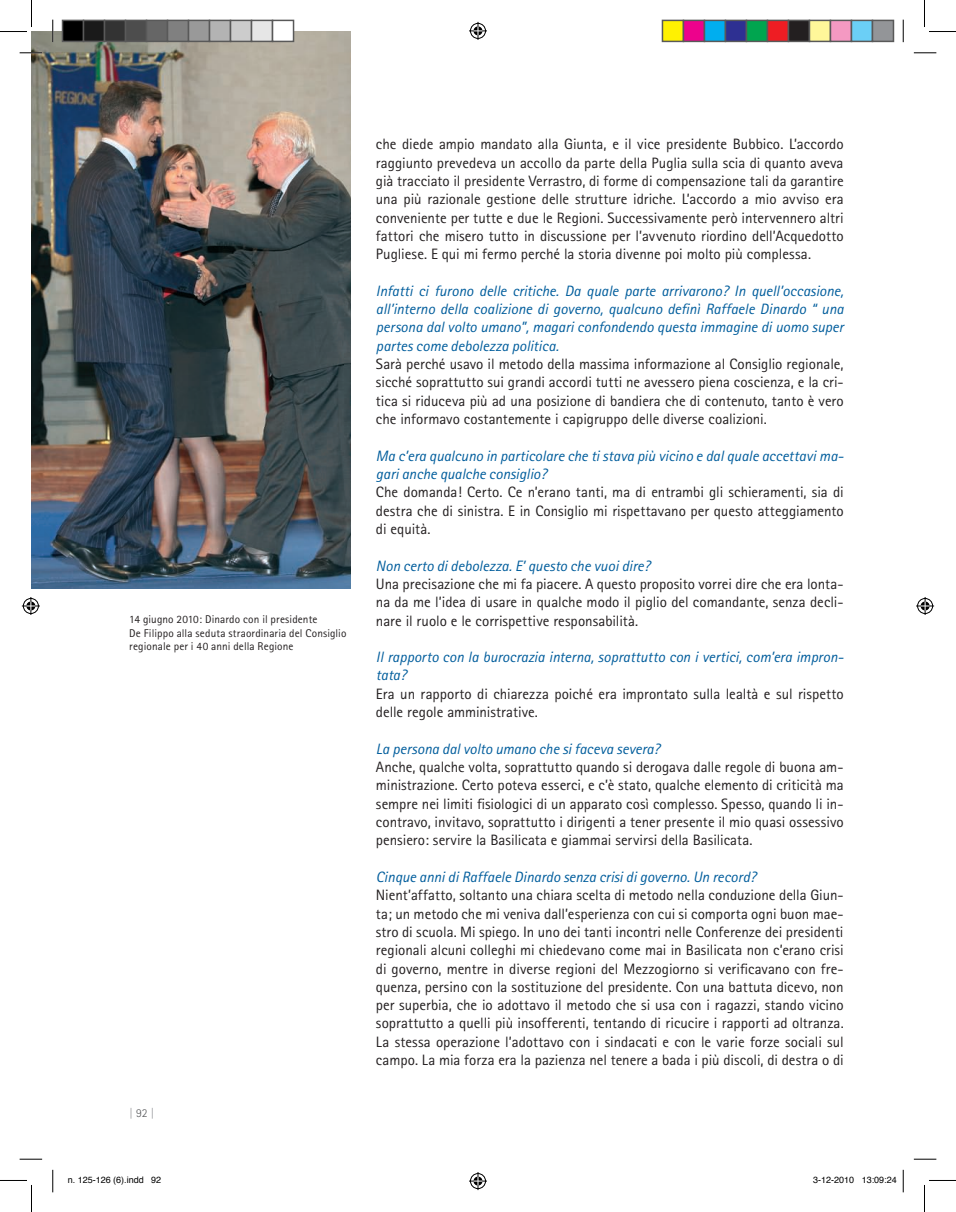
<style>
.page{position:relative;width:956px;height:1212px;background:#fff}
.page>*{position:absolute;margin:0;border:0;box-sizing:border-box;transform-origin:0 0}
.t1{font:15px/18.3px "Rotis Sans Serif";color:#231f20}
.t2{font:300 12px "Rotis Sans Serif";color:#8a8c8f}
.t3{font:11.25px/13.5px "Rotis Sans Serif";letter-spacing:.01em;color:#231f20}
.t4{font:9px "Helvetica";color:#000}
.s1{color:#57585a}
.s2{font-style:italic;color:#005d9c}
</style>
<div class="page">
<img style="left:32px;top:32px;width:318px;height:557px">
<svg style="left:20px;top:52px;width:22px;height:2px"></svg>
<svg style="left:914px;top:52px;width:22px;height:2px"></svg>
<svg style="left:20px;top:1158px;width:22px;height:1px"></svg>
<svg style="left:914px;top:1158px;width:22px;height:1px"></svg>
<svg style="left:52px;top:20px;width:2px;height:22px"></svg>
<svg style="left:52px;top:1169px;width:2px;height:22px"></svg>
<svg style="left:903px;top:20px;width:1px;height:22px"></svg>
<svg style="left:903px;top:1169px;width:1px;height:22px"></svg>
<svg style="left:0;top:0;width:32px;height:32px"></svg>
<svg style="left:0;top:1180px;width:32px;height:31px"></svg>
<svg style="left:924px;top:0;width:32px;height:32px"></svg>
<svg style="left:924px;top:1180px;width:32px;height:31px"></svg>
<svg style="left:469px;top:22px;width:18px;height:18px"></svg>
<svg style="left:469px;top:1172px;width:18px;height:17px"></svg>
<svg style="left:22px;top:597px;width:18px;height:18px"></svg>
<svg style="left:916px;top:597px;width:18px;height:18px"></svg>
<div style="left:63px;top:20px;width:21px;height:21px;background:#000"></div>
<div style="left:62px;top:20px;width:22px;height:22px;border:2px solid #595959"></div>
<div style="left:84px;top:20px;width:21px;height:21px;background:#1a1a1a"></div>
<div style="left:83px;top:20px;width:22px;height:22px;border:2px solid #595959"></div>
<div style="left:105px;top:20px;width:21px;height:21px;background:#333"></div>
<div style="left:104px;top:20px;width:22px;height:22px;border:2px solid #595959"></div>
<div style="left:126px;top:20px;width:21px;height:21px;background:#4d4d4d"></div>
<div style="left:125px;top:20px;width:22px;height:22px;border:2px solid #595959"></div>
<div style="left:147px;top:20px;width:21px;height:21px;background:#666"></div>
<div style="left:146px;top:20px;width:22px;height:22px;border:2px solid #595959"></div>
<div style="left:168px;top:20px;width:21px;height:21px;background:#808080"></div>
<div style="left:167px;top:20px;width:22px;height:22px;border:2px solid #595959"></div>
<div style="left:189px;top:20px;width:21px;height:21px;background:#999"></div>
<div style="left:188px;top:20px;width:22px;height:22px;border:2px solid #595959"></div>
<div style="left:210px;top:20px;width:21px;height:21px;background:#b3b3b3"></div>
<div style="left:209px;top:20px;width:22px;height:22px;border:2px solid #595959"></div>
<div style="left:231px;top:20px;width:21px;height:21px;background:#ccc"></div>
<div style="left:230px;top:20px;width:22px;height:22px;border:2px solid #595959"></div>
<div style="left:252px;top:20px;width:21px;height:21px;background:#e6e6e6"></div>
<div style="left:251px;top:20px;width:22px;height:22px;border:2px solid #595959"></div>
<div style="left:273px;top:20px;width:21px;height:21px;background:#fff"></div>
<div style="left:272px;top:20px;width:22px;height:22px;border:2px solid #595959"></div>
<div style="left:662px;top:20px;width:21px;height:21px;background:#fff101"></div>
<div style="left:662px;top:20px;width:22px;height:22px;border:2px solid #595959"></div>
<div style="left:683px;top:20px;width:21px;height:21px;background:#ed028c"></div>
<div style="left:683px;top:20px;width:22px;height:22px;border:2px solid #595959"></div>
<div style="left:704px;top:20px;width:21px;height:21px;background:#00aeef"></div>
<div style="left:704px;top:20px;width:22px;height:22px;border:2px solid #595959"></div>
<div style="left:725px;top:20px;width:21px;height:21px;background:#2e3092"></div>
<div style="left:725px;top:20px;width:22px;height:22px;border:2px solid #595959"></div>
<div style="left:746px;top:20px;width:21px;height:21px;background:#00a54f"></div>
<div style="left:746px;top:20px;width:22px;height:22px;border:2px solid #595959"></div>
<div style="left:767px;top:20px;width:21px;height:21px;background:#ee1d23"></div>
<div style="left:767px;top:20px;width:22px;height:22px;border:2px solid #595959"></div>
<div style="left:788px;top:20px;width:21px;height:21px;background:#231f20"></div>
<div style="left:788px;top:20px;width:22px;height:22px;border:2px solid #595959"></div>
<div style="left:809px;top:20px;width:21px;height:21px;background:#fff79a"></div>
<div style="left:809px;top:20px;width:22px;height:22px;border:2px solid #595959"></div>
<div style="left:830px;top:20px;width:21px;height:21px;background:#f499c2"></div>
<div style="left:830px;top:20px;width:22px;height:22px;border:2px solid #595959"></div>
<div style="left:851px;top:20px;width:21px;height:21px;background:#6bcff6"></div>
<div style="left:851px;top:20px;width:22px;height:22px;border:2px solid #595959"></div>
<div style="left:872px;top:20px;width:21px;height:21px;background:#939598"></div>
<div style="left:872px;top:20px;width:22px;height:22px;border:2px solid #595959"></div>
<p class="t3" style="left:129px;top:612px;width:219px">14 giugno 2010: Dinardo con il presidente<br>De Filippo alla seduta straordinaria del Consiglio regionale per i 40 anni della Regione</p>
<p class="t2" style="left:129px;top:1105px;width:27px">|<span class="s1">92</span>|</p>
<p class="t1" style="left:376px;top:135px;width:469px;text-align:justify">che diede ampio mandato alla Giunta, e il vice presidente Bubbico. L’accordo raggiunto prevedeva un accollo da parte della Puglia sulla scia di quanto aveva già tracciato il presidente Verrastro, di forme di compensazione tali da garantire una più razionale gestione delle strutture idriche. L’accordo a mio avviso era conveniente per tutte e due le Regioni. Successivamente però intervennero altri fattori che misero tutto in discussione per l’avvenuto riordino dell’Acquedotto Pugliese. E qui mi fermo perché la storia divenne poi molto più complessa.</p>
<p class="t1" style="left:376px;top:281px;width:469px"><span class="s2">Infatti ci furono delle critiche. Da quale parte arrivarono? In quell’occasione, all’interno della coalizione di governo, qualcuno definì Raffaele Dinardo “ una persona dal volto umano”, magari confondendo questa immagine di uomo super partes come debolezza politica.<br></span>Sarà perché usavo il metodo della massima informazione al Consiglio regionale, sicché soprattutto sui grandi accordi tutti ne avessero piena coscienza, e la cri&shy;tica si riduceva più ad una posizione di bandiera che di contenuto, tanto è vero che informavo costantemente i capigruppo delle diverse coalizioni.</p>
<p class="t1" style="left:376px;top:446px;width:469px"><span class="s2">Ma c’era qualcuno in particolare che ti stava più vicino e dal quale accettavi ma&shy;gari anche qualche consiglio?<br></span>Che domanda! Certo. Ce n’erano tanti, ma di entrambi gli schieramenti, sia di destra che di sinistra. E in Consiglio mi rispettavano per questo atteggiamento di equità.</p>
<p class="t1" style="left:376px;top:556px;width:469px"><span class="s2">Non certo di debolezza. E’ questo che vuoi dire?<br></span>Una precisazione che mi fa piacere. A questo proposito vorrei dire che era lonta&shy;na da me l’idea di usare in qualche modo il piglio del comandante, senza decli&shy;nare il ruolo e le corrispettive responsabilità.</p>
<p class="t1" style="left:376px;top:647px;width:469px"><span class="s2">Il rapporto con la burocrazia interna, soprattutto con i vertici, com’era impron&shy;tata?<br></span>Era un rapporto di chiarezza poiché era improntato sulla lealtà e sul rispetto delle regole amministrative.</p>
<p class="t1" style="left:376px;top:739px;width:469px"><span class="s2">La persona dal volto umano che si faceva severa?<br></span>Anche, qualche volta, soprattutto quando si derogava dalle regole di buona am&shy;ministrazione. Certo poteva esserci, e c’è stato, qualche elemento di criticità ma sempre nei limiti fisiologici di un apparato così complesso. Spesso, quando li in&shy;contravo, invitavo, soprattutto i dirigenti a tener presente il mio quasi ossessivo pensiero: servire la Basilicata e giammai servirsi della Basilicata.</p>
<p class="t1" style="left:376px;top:867px;width:469px"><span class="s2">Cinque anni di Raffaele Dinardo senza crisi di governo. Un record?<br></span>Nient’affatto, soltanto una chiara scelta di metodo nella conduzione della Giun&shy;ta; un metodo che mi veniva dall’esperienza con cui si comporta ogni buon mae&shy;stro di scuola. Mi spiego. In uno dei tanti incontri nelle Conferenze dei presidenti regionali alcuni colleghi mi chiedevano come mai in Basilicata non c’erano crisi di governo, mentre in diverse regioni del Mezzogiorno si verificavano con fre&shy;quenza, persino con la sostituzione del presidente. Con una battuta dicevo, non per superbia, che io adottavo il metodo che si usa con i ragazzi, stando vicino soprattutto a quelli più insofferenti, tentando di ricucire i rapporti ad oltranza.<br>La stessa operazione l’adottavo con i sindacati e con le varie forze sociali sul campo. La mia forza era la pazienza nel tenere a bada i più discoli, di destra o di</p>
<p class="t4" style="left:68px;top:1173px;width:95px">n. 125-126 (6).indd 92</p>
<p class="t4" style="left:813px;top:1173px;width:85px">3-12-2010 13:09:24</p>
</div>
